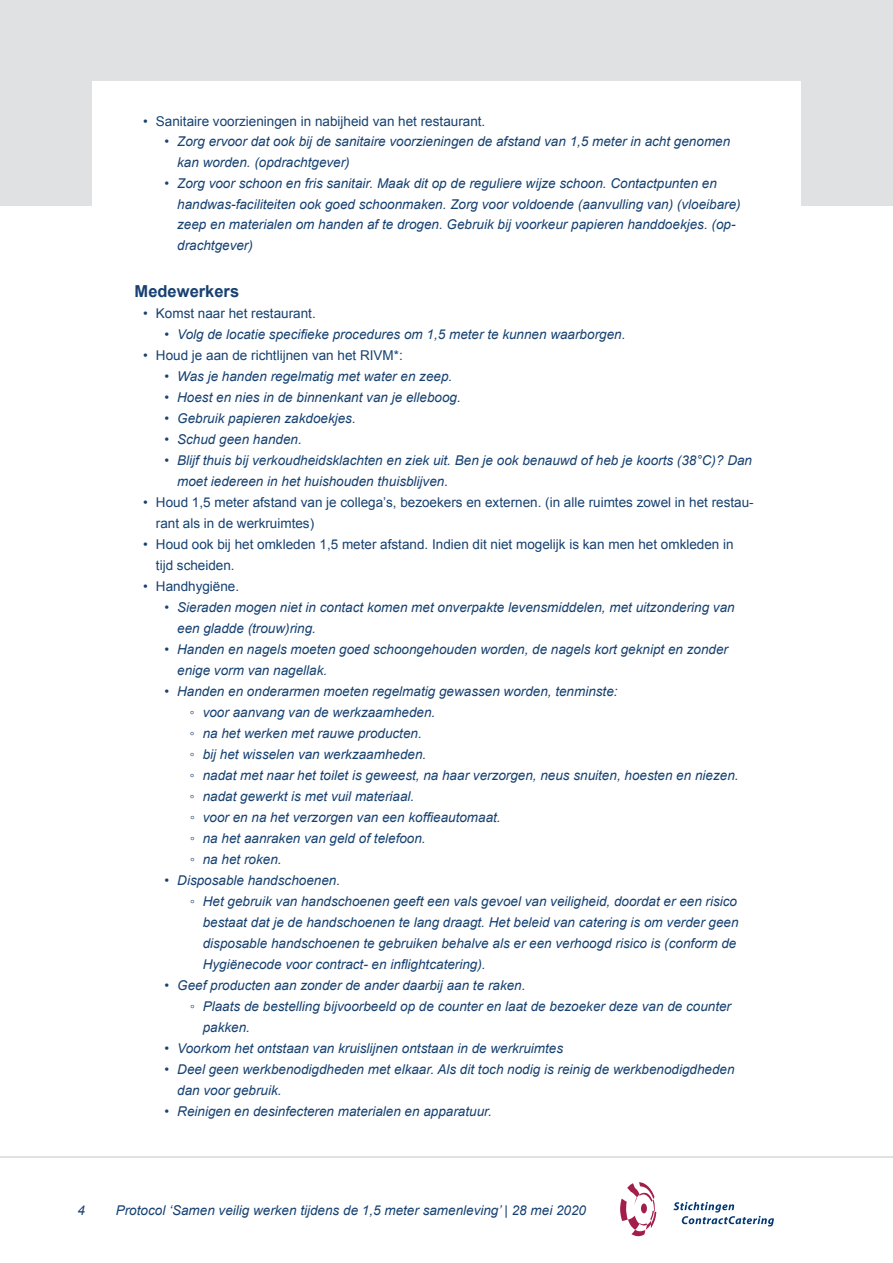
<style>
.page{position:relative;width:893px;height:1263px;background:#fff}
.page>*{position:absolute;margin:0;border:0;box-sizing:border-box;transform-origin:0 0}
.t1{font:700 16.5px "Arial";color:#164171}
.t2{font:italic 13.5px/21px "Arial";color:#164171}
.t3{font:13.5px/21px "Arial";color:#164171}
</style>
<div class="page">
<hr style="left:0;top:1157px;width:893px;height:1px;background:#e0e1e3">
<svg style="left:620px;top:1182px;width:36px;height:54px"></svg>
<svg style="left:673px;top:1202px;width:101px;height:24px"></svg>
<div style="left:0;top:0;width:893px;height:206px;background:#e0e1e3"></div>
<div style="left:92px;top:81px;width:709px;height:172px;background:#fff"></div>
<p class="t3" style="left:143px;top:111px;width:344px">• Sanitaire voorzieningen in nabijheid van het restaurant.</p>
<p class="t2" style="left:177px;top:131px;width:555px;text-indent:-13px">• Zorg ervoor dat ook bij de sanitaire voorzieningen de afstand van 1,5 meter in acht genomen kan worden. (opdrachtgever)</p>
<p class="t2" style="left:177px;top:173px;width:565px;text-indent:-13px">• Zorg voor schoon en fris sanitair. Maak dit op de reguliere wijze schoon. Contactpunten en handwas-faciliteiten ook goed schoonmaken. Zorg voor voldoende (aanvulling van) (vloeibare) zeep en materialen om handen af te drogen. Gebruik bij voorkeur papieren handdoekjes. (op&shy;drachtgever)</p>
<p class="t1" style="left:135px;top:280px;width:106px">Medewerkers</p>
<p class="t3" style="left:143px;top:303px;width:174px">• Komst naar het restaurant.</p>
<p class="t2" style="left:164px;top:324px;width:462px">• Volg de locatie specifieke procedures om 1,5 meter te kunnen waarborgen.</p>
<p class="t3" style="left:143px;top:345px;width:261px">• Houd je aan de richtlijnen van het RIVM*:</p>
<p class="t2" style="left:164px;top:366px;width:289px">• Was je handen regelmatig met water en zeep.</p>
<p class="t2" style="left:164px;top:387px;width:298px">• Hoest en nies in de binnenkant van je elleboog.</p>
<p class="t2" style="left:164px;top:408px;width:193px">• Gebruik papieren zakdoekjes.</p>
<p class="t2" style="left:164px;top:429px;width:139px">• Schud geen handen.</p>
<p class="t2" style="left:177px;top:450px;width:576px;text-indent:-13px">• Blijf thuis bij verkoudheidsklachten en ziek uit. Ben je ook benauwd of heb je koorts (38°C)? Dan moet iedereen in het huishouden thuisblijven.</p>
<p class="t3" style="left:156px;top:492px;width:599px;text-indent:-13px">• Houd 1,5 meter afstand van je collega’s, bezoekers en externen. (in alle ruimtes zowel in het restau&shy;rant als in de werkruimtes)</p>
<p class="t3" style="left:156px;top:534px;width:579px;text-indent:-13px">• Houd ook bij het omkleden 1,5 meter afstand. Indien dit niet mogelijk is kan men het omkleden in tijd scheiden.</p>
<p class="t3" style="left:143px;top:576px;width:98px">• Handhygiëne.</p>
<p class="t2" style="left:177px;top:597px;width:559px;text-indent:-13px">• Sieraden mogen niet in contact komen met onverpakte levensmiddelen, met uitzondering van een gladde (trouw)ring.</p>
<p class="t2" style="left:177px;top:639px;width:552px;text-indent:-13px">• Handen en nagels moeten goed schoongehouden worden, de nagels kort geknipt en zonder enige vorm van nagellak.</p>
<p class="t2" style="left:190px;top:681px;width:550px;text-indent:-26px">• Handen en onderarmen moeten regelmatig gewassen worden, tenminste:<br>◦ voor aanvang van de werkzaamheden.<br>◦ na het werken met rauwe producten.<br>◦ bij het wisselen van werkzaamheden.<br>◦ nadat met naar het toilet is geweest, na haar verzorgen, neus snuiten, hoesten en niezen. ◦ nadat gewerkt is met vuil materiaal.<br>◦ voor en na het verzorgen van een koffieautomaat.<br>◦ na het aanraken van geld of telefoon.<br>◦ na het roken.</p>
<p class="t2" style="left:165px;top:870px;width:177px">• Disposable handschoenen.</p>
<p class="t2" style="left:190px;top:891px;width:549px">◦ Het gebruik van handschoenen geeft een vals gevoel van veiligheid, doordat er een risico</p>
<p class="t2" style="left:203px;top:912px;width:537px">bestaat dat je de handschoenen te lang draagt. Het beleid van catering is om verder geen</p>
<p class="t2" style="left:203px;top:933px;width:535px">disposable handschoenen te gebruiken behalve als er een verhoogd risico is (conform de</p>
<p class="t2" style="left:203px;top:954px;width:284px">Hygiënecode voor contract- en inflightcatering).</p>
<p class="t2" style="left:165px;top:975px;width:362px">• Geef producten aan zonder de ander daarbij aan te raken.</p>
<p class="t2" style="left:190px;top:996px;width:543px">◦ Plaats de bestelling bijvoorbeeld op de counter en laat de bezoeker deze van de counter</p>
<p class="t2" style="left:203px;top:1017px;width:49px">pakken.</p>
<p class="t2" style="left:165px;top:1038px;width:400px">• Voorkom het ontstaan van kruislijnen ontstaan in de werkruimtes</p>
<p class="t2" style="left:177px;top:1059px;width:559px;text-indent:-13px">• Deel geen werkbenodigdheden met elkaar. Als dit toch nodig is reinig de werkbenodigdheden dan voor gebruik.</p>
<p class="t2" style="left:165px;top:1101px;width:329px">• Reinigen en desinfecteren materialen en apparatuur.</p>
<p class="t2" style="left:77px;top:1199px;width:9px">4</p>
<p class="t2" style="left:116px;top:1199px;width:472px">Protocol ‘Samen veilig werken tijdens de 1,5 meter samenleving’ | 28 mei 2020</p>
</div>
